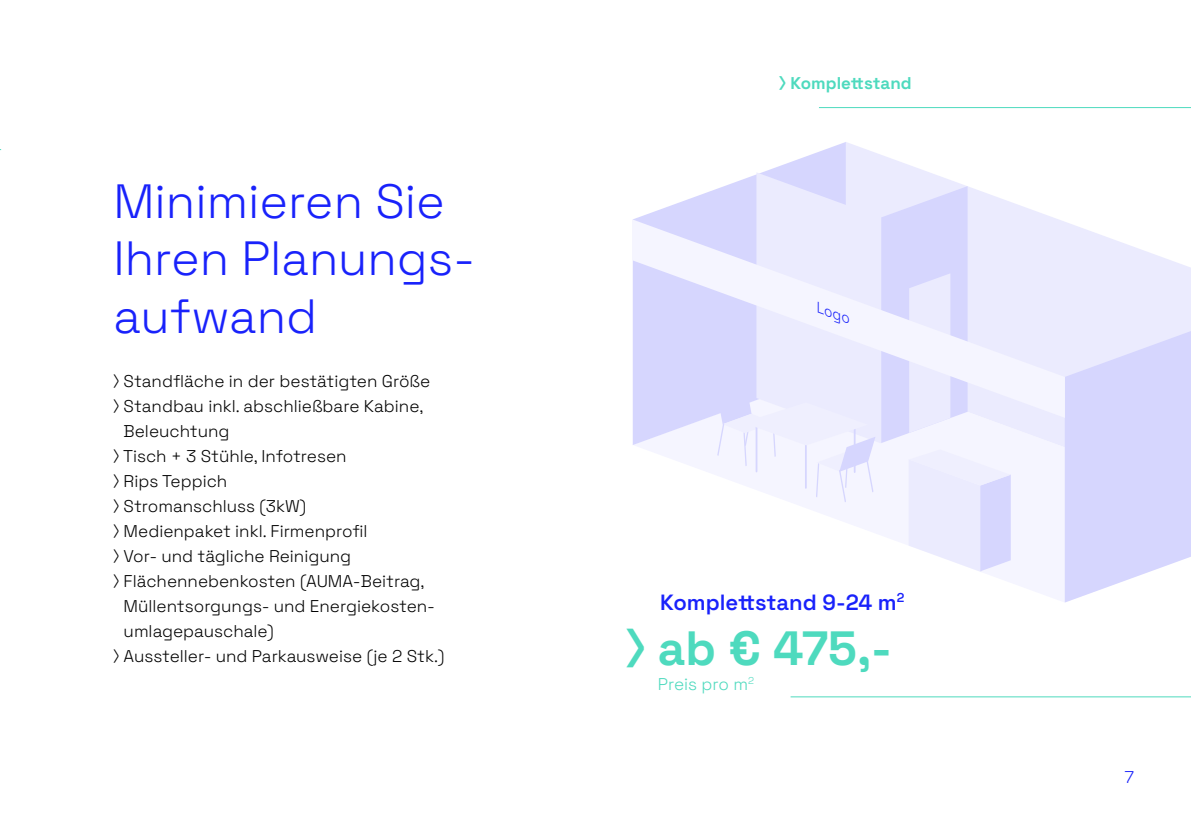
<style>
.page{position:relative;width:1191px;height:840px;background:#fff}
.page>*{position:absolute;margin:0;border:0;box-sizing:border-box;transform-origin:0 0}
.t1{font:300 48px/57.6px "Space Grotesk";color:#1922fb}
.t2{font:700 48px "Space Grotesk";color:#4edabe}
.t3{font:600 22px "Space Grotesk";color:#1922fb}
.t4{font:300 17px "Space Grotesk";color:#000}
.t5{font:700 17px "Space Grotesk";color:#4edabe}
.t6{font:300 17px "Space Grotesk";color:#4edabe}
.t7{font:300 17px "Space Grotesk";color:#1922fb}
.t8{font:italic 300 14.4px "Space Grotesk";color:#1922fb}
</style>
<div class="page">
<svg style="left:846px;top:142px;width:345px;height:351px"></svg>
<svg style="left:633px;top:142px;width:213px;height:303px"></svg>
<svg style="left:1064px;top:331px;width:127px;height:271px"></svg>
<svg style="left:633px;top:219px;width:432px;height:198px"></svg>
<svg style="left:716px;top:172px;width:294px;height:399px"></svg>
<hr style="left:790px;top:696px;width:401px;height:1px;background:#4edabe">
<hr style="left:819px;top:107px;width:372px;height:1px;background:#4edabe">
<h1 class="t1" style="left:113px;top:169px;width:363px">Minimieren Sie<br>Ihren Planungs&shy;aufwand</h1>
<p class="t4" style="left:113px;top:368px;width:318px">⟩ Standfläche in der bestätigten Größe</p>
<p class="t4" style="left:113px;top:393px;width:311px">⟩ Standbau inkl. abschließbare Kabine,</p>
<p class="t4" style="left:124px;top:418px;width:107px">Beleuchtung</p>
<p class="t4" style="left:113px;top:443px;width:235px">⟩ Tisch + 3 Stühle, Infotresen</p>
<p class="t4" style="left:113px;top:468px;width:115px">⟩ Rips Teppich</p>
<p class="t4" style="left:113px;top:493px;width:194px">⟩ Stromanschluss (3kW)</p>
<p class="t4" style="left:113px;top:518px;width:256px">⟩ Medienpaket inkl. Firmenprofil</p>
<p class="t4" style="left:113px;top:543px;width:239px">⟩ Vor- und tägliche Reinigung</p>
<p class="t4" style="left:113px;top:568px;width:312px">⟩ Flächennebenkosten (AUMA-Beitrag,</p>
<p class="t4" style="left:124px;top:593px;width:313px">Müllentsorgungs- und Energiekosten-</p>
<p class="t4" style="left:124px;top:618px;width:152px">umlagepauschale)</p>
<p class="t4" style="left:113px;top:643px;width:332px">⟩ Aussteller- und Parkausweise (je 2 Stk.)</p>
<p class="t5" style="left:779px;top:70px;width:134px">⟩ Komplettstand</p>
<p class="t8" style="left:822px;top:297px;width:36px;rotate:20deg">Logo</p>
<p class="t3" style="left:660px;top:585px;width:246px">Komplettstand 9-24 m<sup>2</sup></p>
<h1 class="t2" style="left:626px;top:612px;width:267px">⟩ ab € 475,-</h1>
<p class="t6" style="left:658px;top:671px;width:98px">Preis pro m<sup>2</sup></p>
<p class="t7" style="left:1124px;top:764px;width:11px">7</p>
</div>
